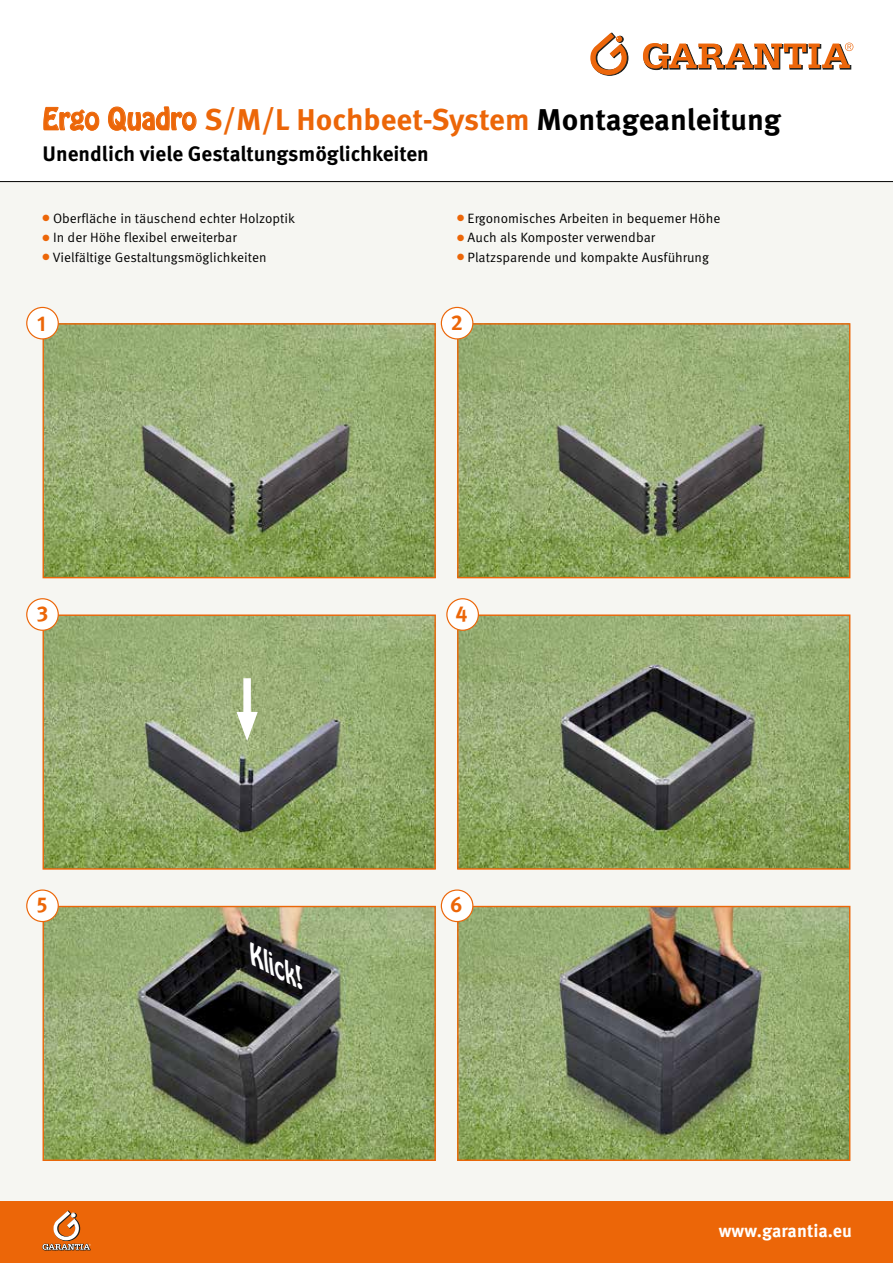
<style>
.page{position:relative;width:893px;height:1263px;background:#fff}
.page>*{position:absolute;margin:0;border:0;box-sizing:border-box;transform-origin:0 0}
.t1{font:700 30px "Meta Pro";color:#ec6608}
.t2{font:italic 23.55px "Hobo Std";color:#fff}
.t3{font:700 21.45px "Meta Pro";color:#ec6608}
.t4{font:700 21px "Meta Pro";color:#000}
.t5{font:700 18px "Meta Pro";color:#fff}
.t6{font:13.5px "Meta Pro";color:#000}
.s1{font-family:"Hobo Std";font-weight:400;font-size:27px}
.s2{color:#000}
.s3{color:#ec6608}
</style>
<div class="page">
<div style="left:0;top:181px;width:893px;height:1021px;background:#f6f6f2"></div>
<svg style="left:643px;top:43px;width:210px;height:27px"></svg>
<svg style="left:590px;top:33px;width:38px;height:42px"></svg>
<div style="left:0;top:1202px;width:893px;height:61px;background:#ec6608"></div>
<hr style="left:0;top:181px;width:893px;height:1px;background:#000">
<svg style="left:43px;top:1211px;width:48px;height:39px"></svg>
<img style="left:45px;top:325px;width:389px;height:251px">
<div style="left:43px;top:323px;width:393px;height:255px;border:1px solid #ec6608"></div>
<img style="left:459px;top:325px;width:389px;height:251px">
<div style="left:457px;top:323px;width:393px;height:255px;border:1px solid #ec6608"></div>
<div style="left:27px;top:307px;width:31px;height:32px;background:#fff;border-radius:50%"></div>
<div style="left:26px;top:307px;width:33px;height:32px;border:1px solid #ec6608;border-radius:50%"></div>
<div style="left:441px;top:307px;width:32px;height:32px;background:#fff;border-radius:50%"></div>
<div style="left:441px;top:307px;width:32px;height:32px;border:1px solid #ec6608;border-radius:50%"></div>
<img style="left:45px;top:616px;width:389px;height:252px">
<div style="left:43px;top:614px;width:393px;height:256px;border:1px solid #ec6608"></div>
<img style="left:459px;top:616px;width:389px;height:252px">
<div style="left:457px;top:614px;width:393px;height:256px;border:1px solid #ec6608"></div>
<div style="left:243px;top:678px;width:8px;height:46px;background:#fff"></div>
<svg style="left:236px;top:712px;width:22px;height:29px"></svg>
<div style="left:27px;top:599px;width:31px;height:31px;background:#fff;border-radius:50%"></div>
<div style="left:26px;top:598px;width:33px;height:33px;border:1px solid #ec6608;border-radius:50%"></div>
<div style="left:447px;top:599px;width:31px;height:31px;background:#fff;border-radius:50%"></div>
<div style="left:446px;top:598px;width:33px;height:33px;border:1px solid #ec6608;border-radius:50%"></div>
<img style="left:45px;top:908px;width:389px;height:251px">
<div style="left:43px;top:906px;width:393px;height:255px;border:1px solid #ec6608"></div>
<img style="left:459px;top:908px;width:389px;height:251px">
<div style="left:457px;top:906px;width:393px;height:255px;border:1px solid #ec6608"></div>
<div style="left:27px;top:890px;width:31px;height:31px;background:#fff;border-radius:50%"></div>
<div style="left:26px;top:889px;width:33px;height:33px;border:1px solid #ec6608;border-radius:50%"></div>
<div style="left:441px;top:890px;width:32px;height:31px;background:#fff;border-radius:50%"></div>
<div style="left:441px;top:889px;width:32px;height:33px;border:1px solid #ec6608;border-radius:50%"></div>
<svg style="left:43px;top:107px;width:57px;height:24px"></svg>
<svg style="left:108px;top:106px;width:89px;height:26px"></svg>
<h1 class="t1" style="left:43px;top:100px;width:740px"><span class="s1">Ergo Quadro</span> S/M/L Hochbeet-System <span class="s2">Montageanleitung</span></h1>
<h3 class="t4" style="left:43px;top:140px;width:388px">Unendlich viele Gestaltungsmöglichkeiten</h3>
<p class="t6" style="left:43px;top:210px;width:254px"><span class="s3">●</span> Oberfläche in täuschend echter Holzoptik</p>
<p class="t6" style="left:43px;top:229px;width:196px"><span class="s3">●</span> In der Höhe flexibel erweiterbar</p>
<p class="t6" style="left:43px;top:249px;width:226px"><span class="s3">●</span> Vielfältige Gestaltungsmöglichkeiten</p>
<p class="t6" style="left:457px;top:210px;width:265px"><span class="s3">●</span> Ergonomisches Arbeiten in bequemer Höhe</p>
<p class="t6" style="left:457px;top:229px;width:200px"><span class="s3">●</span> Auch als Komposter verwendbar</p>
<p class="t6" style="left:457px;top:249px;width:253px"><span class="s3">●</span> Platzsparende und kompakte Ausführung</p>
<h3 class="t3" style="left:37px;top:310px;width:10px">1</h3>
<h3 class="t3" style="left:451px;top:309px;width:14px">2</h3>
<h3 class="t3" style="left:37px;top:600px;width:13px">3</h3>
<h3 class="t3" style="left:456px;top:600px;width:14px">4</h3>
<h3 class="t3" style="left:37px;top:891px;width:12px">5</h3>
<h3 class="t3" style="left:450px;top:891px;width:14px">6</h3>
<h2 class="t2" style="left:262px;top:941px;width:60px;rotate:26deg">Klick!</h2>
<h3 class="t5" style="left:719px;top:1220px;width:135px">www.garantia.eu</h3>
</div>
